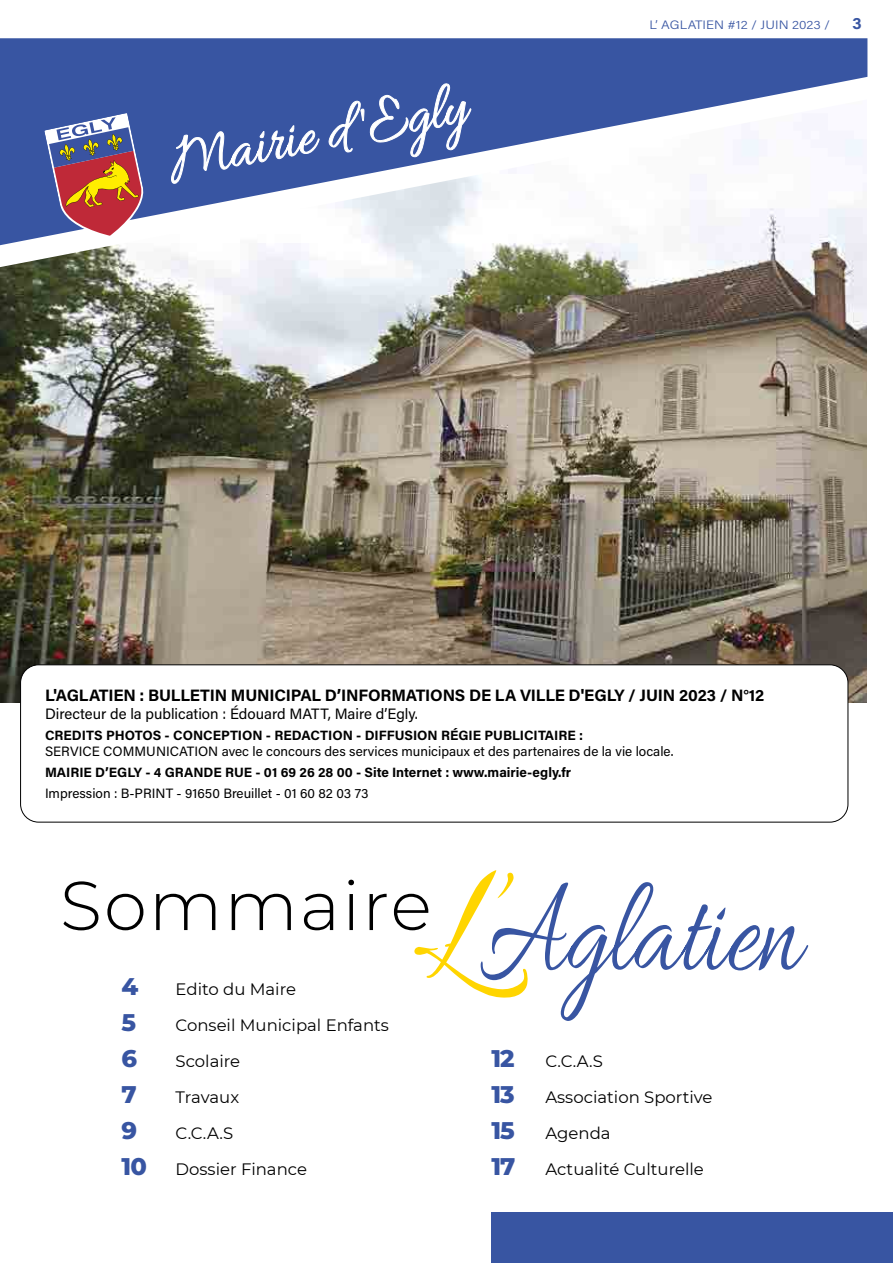
<style>
.page{position:relative;width:893px;height:1263px;background:#fff}
.page>*{position:absolute;margin:0;border:0;box-sizing:border-box;transform-origin:0 0}
.t1{font:300 69px "Montserrat";letter-spacing:.03em;color:#000}
.t2{font:800 24.15px "Montserrat";color:#3855a2}
.t3{font:16.5px/36px "Montserrat";color:#000}
.t4{font:700 16.5px "Acumin Pro";letter-spacing:-.01em;color:#000}
.t5{font:700 16.5px "Acumin Pro";color:#3855a2}
.t6{font:15px "Acumin Pro";color:#000}
.t7{font:13.5px "Acumin Pro";color:#000}
.t8{font:700 13.5px "Acumin Pro";color:#000}
.t9{font:300 12.15px "Acumin Pro";color:#3855a2;scale:1.11 1}
.s1{font-weight:800;font-size:24.15px;color:#3855a2}
</style>
<div class="page">
<img style="left:0;top:286px;width:867px;height:416px">
<div style="left:21px;top:665px;width:827px;height:157px;background:#fff;border-radius:18px"></div>
<div style="left:20px;top:664px;width:828px;height:158px;border:1px solid #000;border-radius:18px"></div>
<svg style="left:0;top:57px;width:868px;height:229px"></svg>
<svg style="left:0;top:38px;width:867px;height:207px"></svg>
<svg style="left:44px;top:113px;width:102px;height:125px;background:#966e7d"></svg>
<svg style="left:171px;top:38px;width:300px;height:146px;background:#546daf"></svg>
<svg style="left:528px;top:882px;width:280px;height:139px"></svg>
<svg style="left:414px;top:870px;width:114px;height:128px"></svg>
<div style="left:492px;top:1213px;width:401px;height:50px;background:#3855a2"></div>
<p class="t9" style="left:649px;top:16px;width:164px">L’ AGLATIEN #12 / JUIN 2023 /</p>
<p class="t5" style="left:853px;top:12px;width:11px">3</p>
<p class="t4" style="left:45px;top:684px;width:721px">L'AGLATIEN : BULLETIN MUNICIPAL D’INFORMATIONS DE LA VILLE D'EGLY / JUIN 2023 / N°12</p>
<p class="t6" style="left:45px;top:703px;width:374px">Directeur de la publication : Édouard MATT, Maire d’Egly.</p>
<p class="t8" style="left:45px;top:726px;width:539px">CREDITS PHOTOS - CONCEPTION - REDACTION - DIFFUSION RÉGIE PUBLICITAIRE :</p>
<p class="t7" style="left:45px;top:742px;width:630px">SERVICE COMMUNICATION avec le concours des services municipaux et des partenaires de la vie locale.</p>
<p class="t8" style="left:45px;top:763px;width:527px">MAIRIE D’EGLY - 4 GRANDE RUE - 01 69 26 28 00 - Site Internet : www.mairie-egly.fr</p>
<p class="t7" style="left:45px;top:784px;width:325px">Impression : B-PRINT - 91650 Breuillet - 01 60 82 03 73</p>
<h1 class="t1" style="left:60px;top:859px;width:373px">Sommaire</h1>
<h2 class="t2" style="left:122px;top:969px;width:18px">4</h2>
<p class="t3" style="left:176px;top:970px;width:122px">Edito du Maire</p>
<h2 class="t2" style="left:122px;top:1005px;width:16px">5</h2>
<p class="t3" style="left:176px;top:1006px;width:215px">Conseil Municipal Enfants</p>
<h2 class="t2" style="left:122px;top:1041px;width:17px">6</h2>
<p class="t3" style="left:176px;top:1042px;width:66px">Scolaire</p>
<h2 class="t2" style="left:122px;top:1077px;width:17px">7</h2>
<p class="t3" style="left:176px;top:1078px;width:65px">Travaux</p>
<h2 class="t2" style="left:122px;top:1113px;width:17px">9</h2>
<p class="t3" style="left:122px;top:1114px;width:187px;text-indent:54px">C.C.A.S<br><span class="s1">10</span> Dossier Finance</p>
<h2 class="t2" style="left:491px;top:1041px;width:25px">12</h2>
<p class="t3" style="left:545px;top:1043px;width:59px">C.C.A.S</p>
<h2 class="t2" style="left:491px;top:1077px;width:25px">13</h2>
<p class="t3" style="left:545px;top:1079px;width:169px">Association Sportive</p>
<h2 class="t2" style="left:491px;top:1113px;width:25px">15</h2>
<p class="t3" style="left:491px;top:1115px;width:214px;text-indent:54px">Agenda<br><span class="s1">17</span> Actualité Culturelle</p>
</div>
